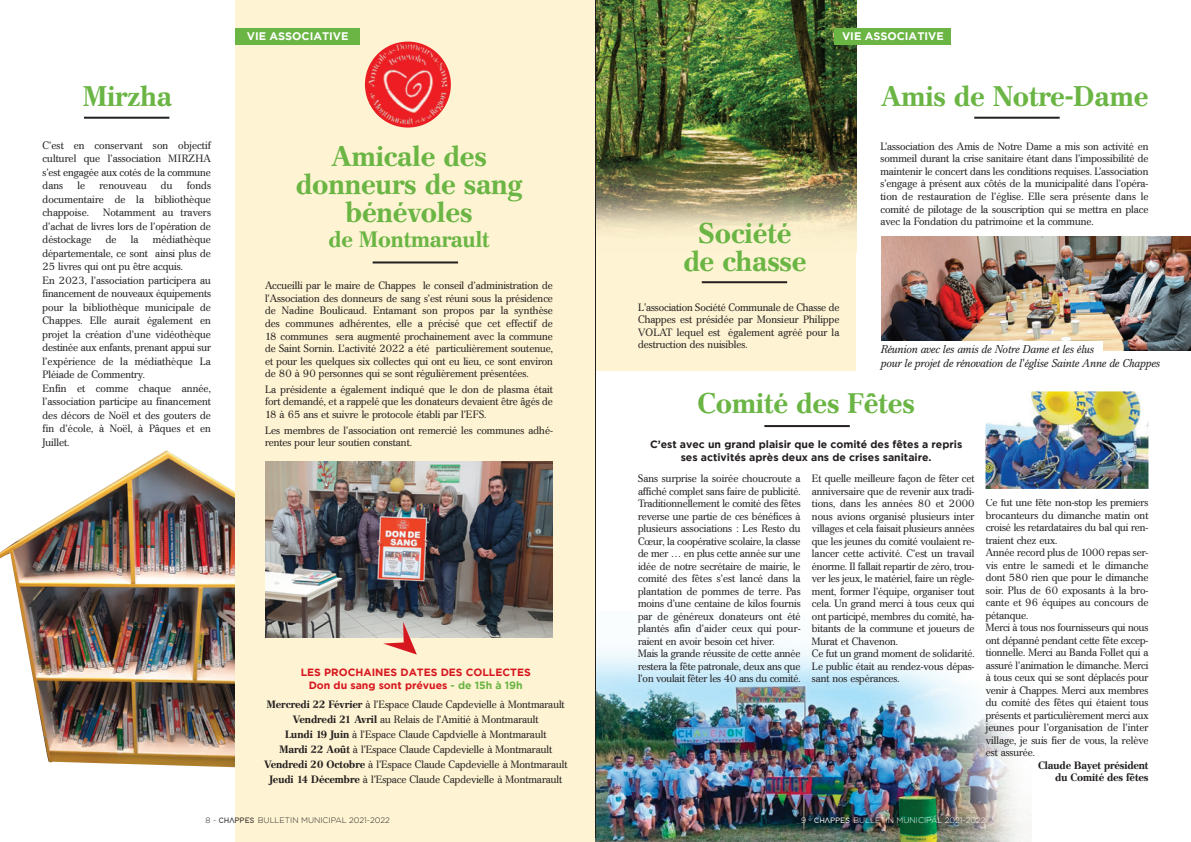
<style>
.page{position:relative;width:1191px;height:842px;background:#fff}
.page>*{position:absolute;margin:0;border:0;box-sizing:border-box;transform-origin:0 0}
.t1{font:700 28px/28px "Cremona";color:#6ab544;text-align:center}
.t2{font:700 22px "Cremona";color:#6ab544}
.t3{font:italic 11.2px/13.5px "Cremona";color:#231f20}
.t4{font:700 11px "Gotham";color:#fff}
.t5{font:10.5px/12.5px "Cremona";color:#231f20;text-align:justify}
.t6{font:700 10.5px/13.5px "Gotham";color:#231f20;text-align:center}
.t7{font:700 10.5px/13.5px "Gotham";color:#d7171f;text-align:center}
.t8{font:700 10.5px/12.5px "Cremona";letter-spacing:-.005em;color:#231f20;text-align:right}
.t9{font:300 8px "Gotham";color:#231f20}
.t10{font:300 8px "Gotham";color:#fff}
.s1{color:#6ab544}
.s2{font-weight:700}
.s3{font-family:"Adam";font-weight:700}
</style>
<div class="page">
<div style="left:595px;top:0;width:261px;height:371px;background:#fef3d2"></div>
<img style="left:596px;top:0;width:260px;height:231px">
<img style="left:595px;top:646px;width:436px;height:196px">
<img style="left:881px;top:236px;width:310px;height:115px">
<img style="left:0;top:450px;width:235px;height:318px">
<div style="left:235px;top:0;width:360px;height:842px;background:#fef3d2"></div>
<div style="left:235px;top:28px;width:125px;height:17px;background:#6ab544"></div>
<hr style="left:84px;top:117px;width:85px;height:2px;background:#231f20">
<hr style="left:372px;top:261px;width:86px;height:2px;background:#231f20">
<img style="left:365px;top:42px;width:86px;height:86px">
<hr style="left:974px;top:117px;width:85px;height:2px;background:#231f20">
<div style="left:879px;top:341px;width:223px;height:18px;background:#fff"></div>
<img style="left:265px;top:461px;width:288px;height:176px">
<hr style="left:764px;top:425px;width:85px;height:2px;background:#231f20">
<div style="left:835px;top:28px;width:116px;height:17px;background:#6ab544"></div>
<hr style="left:595px;top:0;width:1px;height:838px;background:#231f20">
<img style="left:985px;top:391px;width:163px;height:98px">
<hr style="left:701px;top:281px;width:86px;height:2px;background:#231f20">
<svg style="left:383px;top:622px;width:44px;height:16px"></svg>
<p class="t1" style="left:83px;top:85px;width:90px">Mirzha</p>
<p class="t5" style="left:43px;top:140px;width:170px;line-height:13.5px">C’est en conservant son objectif culturel que l’association MIRZHA s’est engagée aux cotés de la commune dans</p>
<p class="t5" style="left:43px;top:180px;width:170px;line-height:13.5px;text-indent:144px">fonds documentaire de la bibliothèque chappoise.</p>
<p class="t5" style="left:77px;top:181px;width:9px">le</p>
<p class="t5" style="left:99px;top:181px;width:49px">renouveau</p>
<p class="t5" style="left:161px;top:181px;width:13px">du</p>
<p class="t5" style="left:43px;top:207px;width:170px;line-height:13.5px;text-indent:61px">Notamment au travers d’achat de livres lors de l’opération de déstockage</p>
<p class="t5" style="left:106px;top:235px;width:12px">de</p>
<p class="t5" style="left:131px;top:235px;width:9px">la</p>
<p class="t5" style="left:43px;top:234px;width:170px;line-height:13.5px;text-indent:110px">médiathèque départementale, ce sont ainsi plus de 25 livres qui ont pu être acquis.</p>
<p class="t5" style="left:43px;top:275px;width:170px;line-height:13.5px">En 2023, l’association participera au financement de nouveaux équipements pour la bibliothèque municipale de Chappes. Elle aurait également en projet la création d’une vidéothèque destinée aux enfants, prenant appui sur l’expérience de la médiathèque La Pléiade de Commentry.</p>
<p class="t5" style="left:43px;top:383px;width:170px;line-height:13.5px">Enfin et comme chaque année, l’association participe au financement des décors de Noël et des gouters de fin d’école, à Noël, à Pâques et en Juillet.</p>
<p class="t4" style="left:247px;top:33px;width:103px">VIE ASSOCIATIVE</p>
<p class="t1" style="left:296px;top:145px;width:228px">Amicale des donneurs de sang bénévoles</p>
<p class="t2" style="left:328px;top:230px;width:162px">de Montmarault</p>
<p class="t5" style="left:265px;top:280px;width:289px">Accueilli par le maire de Chappes le conseil d’administration de l’Association des donneurs de sang s’est réuni sous la présidence de Nadine Boulicaud. Entamant son propos par la synthèse des communes adhérentes, elle a précisé que cet effectif de 18 communes sera augmenté prochainement avec la commune de Saint Sornin. L’activité 2022 a été particulièrement soutenue, et pour les quelques six collectes qui ont eu lieu, ce sont environ de 80 à 90 personnes qui se sont régulièrement présentées.</p>
<p class="t5" style="left:265px;top:384px;width:289px">La présidente a également indiqué que le don de plasma était fort demandé, et a rappelé que les donateurs devaient être âgés de 18 à 65 ans et suivre le protocole établi par l’EFS.</p>
<p class="t5" style="left:265px;top:425px;width:289px">Les membres de l’association ont remercié les communes adhé&shy;rentes pour leur soutien constant.</p>
<p class="t7" style="left:301px;top:666px;width:232px">LES PROCHAINES DATES DES COLLECTES<br>Don du sang sont prévues <span class="s1">- de 15h à 19h</span></p>
<p class="t5" style="left:267px;top:699px;width:299px"><span class="s2">Mercredi 22 Février</span> à l’Espace Claude Capdevielle à Montmarault</p>
<p class="t5" style="left:293px;top:714px;width:247px"><span class="s2">Vendredi 21 Avril</span> au Relais de l’Amitié à Montmarault</p>
<p class="t5" style="left:285px;top:729px;width:263px"><span class="s2">Lundi 19 Juin</span> à l’Espace Claude Capdvielle à Montmarault</p>
<p class="t5" style="left:279px;top:744px;width:274px"><span class="s2">Mardi 22 Août</span> à l’Espace Claude Capdevielle à Montmarault</p>
<p class="t5" style="left:264px;top:759px;width:305px"><span class="s2">Vendredi 20 Octobre</span> à l’Espace Claude Capdevielle à Montmarault</p>
<p class="t5" style="left:269px;top:774px;width:294px"><span class="s2">Jeudi 14 Décembre</span> à l’Espace Claude Capdevielle à Montmarault</p>
<p class="t9" style="left:206px;top:817px;width:186px">8 - <span class="s3">CHAPPES</span> BULLETIN MUNICIPAL 2021-2022</p>
<p class="t1" style="left:683px;top:223px;width:125px">Société de chasse</p>
<p class="t4" style="left:842px;top:33px;width:103px">VIE ASSOCIATIVE</p>
<p class="t1" style="left:881px;top:85px;width:269px">Amis de Notre-Dame</p>
<p class="t5" style="left:880px;top:141px;width:269px">L’association des Amis de Notre Dame a mis son activité en sommeil durant la crise sanitaire étant dans l’impossibilité de maintenir le concert dans les conditions requises. L’association s’engage à présent aux côtés de la municipalité dans l’opéra&shy;tion de restauration de l’église. Elle sera présente dans le comité de pilotage de la souscription qui se mettra en place avec la Fondation du patrimoine et la commune.</p>
<p class="t5" style="left:638px;top:302px;width:203px">L'association Société Communale de Chasse de Chappes est présidée par Monsieur Philippe VOLAT lequel est également agréé pour la destruction des nuisibles.</p>
<p class="t3" style="left:880px;top:344px;width:281px">Réunion avec les amis de Notre Dame et les élus<br>pour le projet de rénovation de l'église Sainte Anne de Chappes</p>
<p class="t1" style="left:697px;top:393px;width:218px">Comité des Fêtes</p>
<p class="t6" style="left:650px;top:438px;width:314px">C’est avec un grand plaisir que le comité des fêtes a repris ses activités après deux ans de crises sanitaire.</p>
<p class="t5" style="left:638px;top:474px;width:164px">Sans surprise la soirée choucroute a affiché complet sans faire de publicité.</p>
<p class="t5" style="left:638px;top:499px;width:164px">Traditionnellement le comité des fêtes reverse une partie de ces bénéfices à plusieurs associations : Les Resto du Cœur, la coopérative scolaire, la classe de mer … en plus cette année sur une idée de notre secrétaire de mairie, le comité des fêtes s’est lancé dans la plantation de pommes de terre. Pas moins d’une centaine de kilos fournis par de généreux donateurs ont été plantés afin d’aider ceux qui pour&shy;raient en avoir besoin cet hiver.</p>
<p class="t5" style="left:638px;top:649px;width:164px">Mais la grande réussite de cette année restera la fête patronale, deux ans que l’on voulait fêter les 40 ans du comité.</p>
<p class="t5" style="left:812px;top:474px;width:164px">Et quelle meilleure façon de fêter cet anniversaire que de revenir aux tradi&shy;tions, dans les années 80 et 2000 nous avions organisé plusieurs inter villages et cela faisait plusieurs années que les jeunes du comité voulaient re&shy;lancer cette activité. C’est un travail énorme. Il fallait repartir de zéro, trou&shy;ver les jeux, le matériel, faire un règle&shy;ment, former l’équipe, organiser tout cela. Un grand merci à tous ceux qui ont participé, membres du comité, ha&shy;bitants de la commune et joueurs de Murat et Chavenon.</p>
<p class="t5" style="left:812px;top:649px;width:164px">Ce fut un grand moment de solidarité.<br>Le public était au rendez-vous dépas&shy;sant nos espérances.</p>
<p class="t5" style="left:986px;top:497px;width:164px">Ce fut une fête non-stop les premiers brocanteurs du dimanche matin ont croisé les retardataires du bal qui ren&shy;traient chez eux.</p>
<p class="t5" style="left:986px;top:547px;width:164px">Année record plus de 1000 repas ser&shy;vis entre le samedi et le dimanche dont 580 rien que pour le dimanche soir. Plus de 60 exposants à la bro&shy;cante et 96 équipes au concours de pétanque.</p>
<p class="t5" style="left:986px;top:622px;width:164px">Merci à tous nos fournisseurs qui nous ont dépanné pendant cette fête excep&shy;tionnelle. Merci au Banda Follet qui a assuré l’animation le dimanche. Merci à tous ceux qui se sont déplacés pour venir à Chappes. Merci aux membres du comité des fêtes qui étaient tous présents et particulièrement merci aux jeunes pour l’organisation de l’inter village, je suis fier de vous, la relève est assurée.</p>
<p class="t8" style="left:1038px;top:760px;width:112px">Claude Bayet président du Comité des fêtes</p>
<p class="t10" style="left:801px;top:817px;width:186px">9 - <span class="s3">CHAPPES</span> BULLETIN MUNICIPAL 2021-2022</p>
</div>
